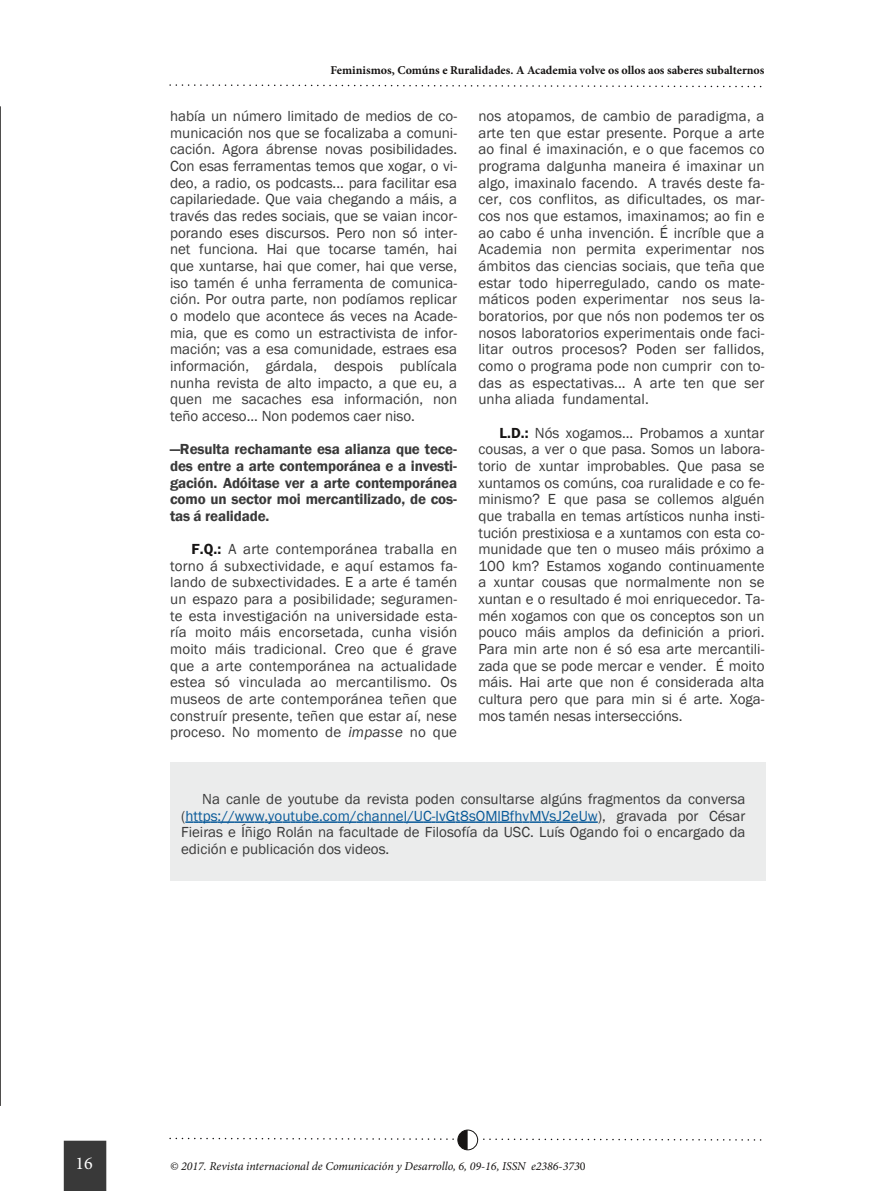
<style>
.page{position:relative;width:893px;height:1191px;background:#fff}
.page>*{position:absolute;margin:0;border:0;box-sizing:border-box;transform-origin:0 0}
.t1{font:18px "Minion Pro";color:#fff}
.t2{font:15px/16.6px "Franklin Gothic";color:#393939;text-align:justify}
.t3{font:600 15px/16.6px "Franklin Gothic";letter-spacing:-.01em;color:#393939;text-align:justify}
.t4{font:italic 12px "Minion Pro";color:#161413}
.t5{font:700 12px "Minion Pro";color:#161413}
.s1{font-weight:600;color:#161413}
.s2{font-style:italic}
.s3{color:#095a99}
.s4{font-style:normal}
</style>
<div class="page">
<svg style="left:169px;top:84px;width:593px;height:4px"></svg>
<div style="left:64px;top:1140px;width:42px;height:51px;background:#393939"></div>
<div style="left:457px;top:1128px;width:22px;height:23px;border:2px solid #fff;border-radius:50%"></div>
<div style="left:457px;top:1129px;width:21px;height:21px;border:1px solid #161413;border-radius:50%"></div>
<svg style="left:169px;top:1130px;width:593px;height:19px"></svg>
<hr style="left:0;top:106px;width:1px;height:1000px;background:#161413">
<hr style="left:892px;top:106px;width:1px;height:248px;background:#393939">
<div style="left:170px;top:762px;width:595px;height:119px;background:#ebecec"></div>
<svg style="left:185px;top:821px;width:413px;height:2px"></svg>
<p class="t5" style="left:331px;top:65px;width:435px">Feminismos, Comúns e Ruralidades. A Academia volve os ollos aos saberes subalternos</p>
<p class="t2" style="left:170px;top:107px;width:289px">había un número limitado de medios de co&shy;municación nos que se focalizaba a comuni&shy;cación. Agora ábrense novas posibilidades.<br>Con esas ferramentas temos que xogar, o vi&shy;deo, a radio, os podcasts... para facilitar esa capilariedade. Que vaia chegando a máis, a través das redes sociais, que se vaian incor&shy;porando eses discursos. Pero non só inter&shy;net funciona. Hai que tocarse tamén, hai que xuntarse, hai que comer, hai que verse, iso tamén é unha ferramenta de comunica&shy;ción. Por outra parte, non podíamos replicar o modelo que acontece ás veces na Acade&shy;mia, que es como un estractivista de infor&shy;mación; vas a esa comunidade, estraes esa información, gárdala, despois publícala nunha revista de alto impacto, a que eu, a quen me sacaches esa información, non teño acceso... Non podemos caer niso.</p>
<p class="t3" style="left:170px;top:440px;width:289px">—Resulta rechamante esa alianza que tece&shy;des entre a arte contemporánea e a investi&shy;gación. Adóitase ver a arte contemporánea como un sector moi mercantilizado, de cos&shy;tas á realidade.</p>
<p class="t2" style="left:170px;top:540px;width:289px;text-indent:21px"><span class="s1">F.Q.:</span> A arte contemporánea traballa en torno á subxectividade, e aquí estamos fa&shy;lando de subxectividades. E a arte é tamén un espazo para a posibilidade; seguramen&shy;te esta investigación na universidade esta&shy;ría moito máis encorsetada, cunha visión moito máis tradicional. Creo que é grave que a arte contemporánea na actualidade estea só vinculada ao mercantilismo. Os museos de arte contemporánea teñen que construír presente, teñen que estar aí, nese proceso. No momento de <span class="s2">impasse</span> no que</p>
<p class="t2" style="left:478px;top:107px;width:288px">nos atopamos, de cambio de paradigma, a arte ten que estar presente. Porque a arte ao final é imaxinación, e o que facemos co programa dalgunha maneira é imaxinar un algo, imaxinalo facendo. A través deste fa&shy;cer, cos conflitos, as dificultades, os mar&shy;cos nos que estamos, imaxinamos; ao fin e ao cabo é unha invención. É incríble que a Academia non permita experimentar nos ámbitos das ciencias sociais, que teña que estar todo hiperregulado, cando os mate&shy;máticos poden experimentar nos seus la&shy;boratorios, por que nós non podemos ter os nosos laboratorios experimentais onde faci&shy;litar outros procesos? Poden ser fallidos, como o programa pode non cumprir con to&shy;das as espectativas... A arte ten que ser unha aliada fundamental.</p>
<p class="t2" style="left:478px;top:424px;width:288px;text-indent:21px"><span class="s1">L.D.:</span> Nós xogamos... Probamos a xuntar cousas, a ver o que pasa. Somos un labora&shy;torio de xuntar improbables. Que pasa se xuntamos os comúns, coa ruralidade e co fe&shy;minismo? E que pasa se collemos alguén que traballa en temas artísticos nunha insti&shy;tución prestixiosa e a xuntamos con esta co&shy;munidade que ten o museo máis próximo a 100 km? Estamos xogando continuamente a xuntar cousas que normalmente non se xuntan e o resultado é moi enriquecedor. Ta&shy;mén xogamos con que os conceptos son un pouco máis amplos da definición a priori.<br>Para min arte non é só esa arte mercantili&shy;zada que se pode mercar e vender. É moito máis. Hai arte que non é considerada alta cultura pero que para min si é arte. Xoga&shy;mos tamén nesas interseccións.</p>
<p class="t2" style="left:181px;top:790px;width:566px;text-indent:21px">Na canle de youtube da revista poden consultarse algúns fragmentos da conversa (<span class="s3">https://www.youtube.com/channel/UC-lvGt8sOMlBfhvMVsJ2eUw</span>), gravada por César Fieiras e Íñigo Rolán na facultade de Filosofía da USC. Luís Ogando foi o encargado da edición e publicación dos videos.</p>
<p class="t1" style="left:75px;top:1156px;width:19px">16</p>
<p class="t4" style="left:170px;top:1161px;width:417px">© 2017. Revista internacional de Comunicación y Desarrollo, 6, 09-16, ISSN e2386-373<span class="s4">0</span></p>
</div>
